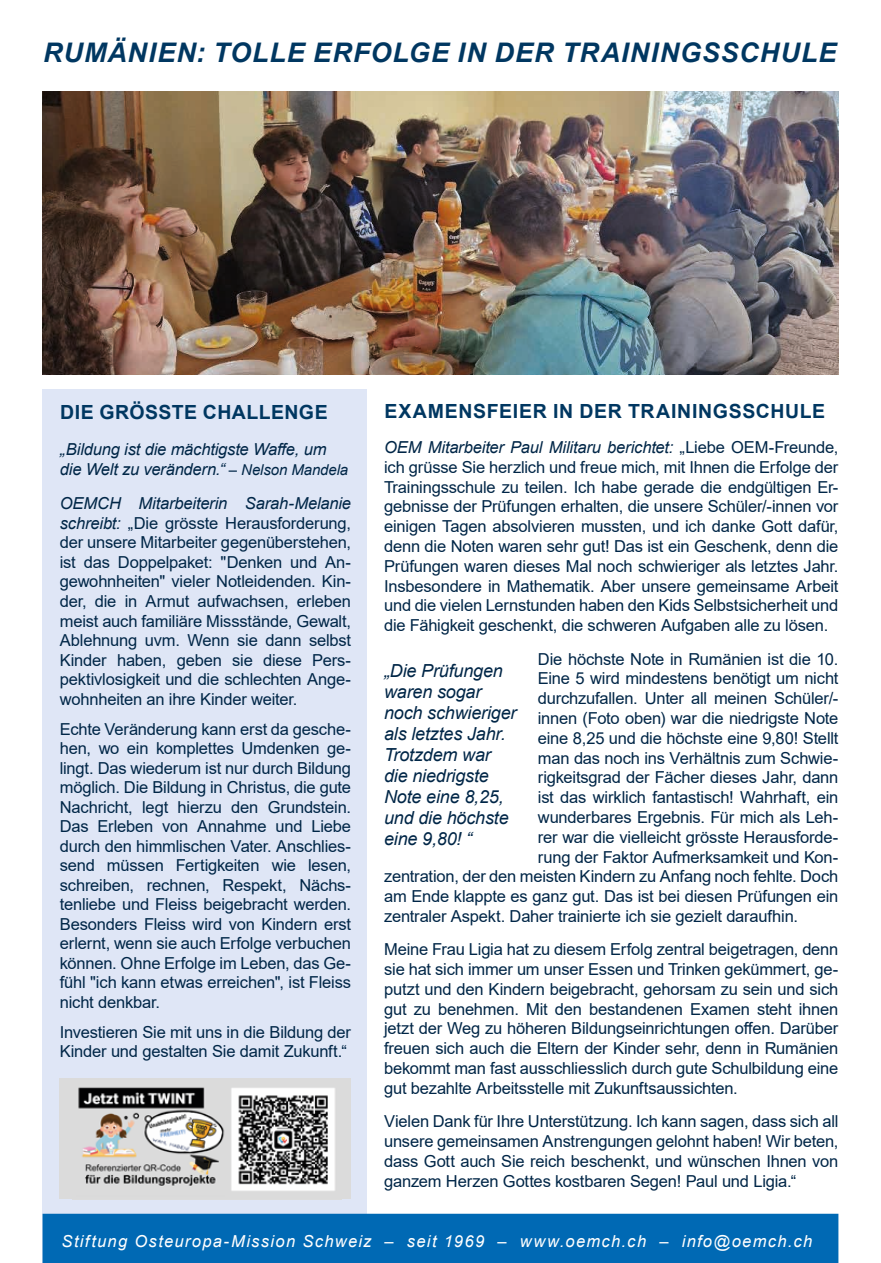
<style>
.page{position:relative;width:881px;height:1263px;background:#fff}
.page>*{position:absolute;margin:0;border:0;box-sizing:border-box;transform-origin:0 0}
.t1{font:italic 700 27px "Arial";letter-spacing:.04em;color:#003761}
.t2{font:700 19.5px "Arial";letter-spacing:.03em;color:#003761}
.t3{font:italic 18px/21px "Arial";letter-spacing:-.01em;color:#002647}
.t4{font:16.5px/19.5px "Arial";letter-spacing:-.01em;color:#002647;text-align:justify}
.t5{font:italic 16.5px "Arial";letter-spacing:.08em;color:#fff}
.t6{font:italic 16.5px/19.5px "Arial";letter-spacing:-.015em;color:#002647}
.s1{font-size:15px}
.s2{font-style:italic}
</style>
<div class="page">
<div style="left:43px;top:389px;width:324px;height:874px;background:#dfe6f6"></div>
<div style="left:43px;top:1214px;width:795px;height:49px;background:#0069b4"></div>
<img style="left:43px;top:91px;width:795px;height:284px">
<div style="left:60px;top:1078px;width:291px;height:121px;background:#dbdbdb"></div>
<img style="left:78px;top:1087px;width:257px;height:104px">
<h1 class="t1" style="left:43px;top:35px;width:794px">RUMÄNIEN: TOLLE ERFOLGE IN DER TRAININGSSCHULE</h1>
<p class="t2" style="left:60px;top:399px;width:269px">DIE GRÖSSTE CHALLENGE</p>
<p class="t6" style="left:60px;top:440px;width:290px">„Bildung ist die mächtigste Waffe, um die Welt zu verändern.“ <span class="s1">– Nelson Mandela</span></p>
<p class="t4" style="left:60px;top:494px;width:293px"><span class="s2">OEMCH Mitarbeiterin Sarah-Melanie schreibt:</span> „Die grösste Herausforderung, der unsere Mitarbeiter gegenüberstehen, ist das Doppelpaket: "Denken und An&shy;gewohnheiten" vieler Notleidenden. Kin&shy;der, die in Armut aufwachsen, erleben meist auch familiäre Missstände, Gewalt, Ablehnung uvm. Wenn sie dann selbst Kinder haben, geben sie diese Pers&shy;pektivlosigkeit und die schlechten Ange&shy;wohnheiten an ihre Kinder weiter.</p>
<p class="t4" style="left:60px;top:719px;width:293px">Echte Veränderung kann erst da gesche&shy;hen, wo ein komplettes Umdenken ge&shy;lingt. Das wiederum ist nur durch Bildung möglich. Die Bildung in Christus, die gute Nachricht, legt hierzu den Grundstein.<br>Das Erleben von Annahme und Liebe durch den himmlischen Vater. Anschlies&shy;send müssen Fertigkeiten wie lesen, schreiben, rechnen, Respekt, Nächs&shy;tenliebe und Fleiss beigebracht werden.<br>Besonders Fleiss wird von Kindern erst erlernt, wenn sie auch Erfolge verbuchen können. Ohne Erfolge im Leben, das Ge&shy;fühl "ich kann etwas erreichen", ist Fleiss nicht denkbar.</p>
<p class="t4" style="left:60px;top:1022px;width:293px">Investieren Sie mit uns in die Bildung der<br>Kinder und gestalten Sie damit Zukunft.“</p>
<p class="t2" style="left:384px;top:398px;width:442px">EXAMENSFEIER IN DER TRAININGSSCHULE</p>
<p class="t4" style="left:384px;top:437px;width:455px"><span class="s2">OEM Mitarbeiter Paul Militaru berichtet:</span> „Liebe OEM-Freunde, ich grüsse Sie herzlich und freue mich, mit Ihnen die Erfolge der Trainingsschule zu teilen. Ich habe gerade die endgültigen Er&shy;gebnisse der Prüfungen erhalten, die unsere Schüler/-innen vor einigen Tagen absolvieren mussten, und ich danke Gott dafür, denn die Noten waren sehr gut! Das ist ein Geschenk, denn die Prüfungen waren dieses Mal noch schwieriger als letztes Jahr.<br>Insbesondere in Mathematik. Aber unsere gemeinsame Arbeit und die vielen Lernstunden haben den Kids Selbstsicherheit und die Fähigkeit geschenkt, die schweren Aufgaben alle zu lösen.</p>
<p class="t4" style="left:537px;top:649px;width:302px">Die höchste Note in Rumänien ist die 10.</p>
<p class="t4" style="left:537px;top:669px;width:302px">Eine 5 wird mindestens benötigt um nicht</p>
<p class="t4" style="left:537px;top:688px;width:302px">durchzufallen. Unter all meinen Schüler/-</p>
<p class="t4" style="left:537px;top:708px;width:302px">innen (Foto oben) war die niedrigste Note</p>
<p class="t4" style="left:537px;top:728px;width:302px">eine 8,25 und die höchste eine 9,80! Stellt</p>
<p class="t4" style="left:537px;top:748px;width:302px">man das noch ins Verhältnis zum Schwie-</p>
<p class="t4" style="left:537px;top:768px;width:302px">rigkeitsgrad der Fächer dieses Jahr, dann</p>
<p class="t4" style="left:537px;top:787px;width:302px">ist das wirklich fantastisch! Wahrhaft, ein</p>
<p class="t4" style="left:537px;top:807px;width:302px">wunderbares Ergebnis. Für mich als Leh-</p>
<p class="t4" style="left:537px;top:827px;width:302px">rer war die vielleicht grösste Herausforde-</p>
<p class="t4" style="left:537px;top:847px;width:302px">rung der Faktor Aufmerksamkeit und Kon-</p>
<p class="t4" style="left:384px;top:867px;width:455px">zentration, der den meisten Kindern zu Anfang noch fehlte. Doch</p>
<p class="t4" style="left:384px;top:886px;width:455px">am Ende klappte es ganz gut. Das ist bei diesen Prüfungen ein</p>
<p class="t4" style="left:384px;top:906px;width:415px">zentraler Aspekt. Daher trainierte ich sie gezielt daraufhin.</p>
<p class="t4" style="left:384px;top:939px;width:455px">Meine Frau Ligia hat zu diesem Erfolg zentral beigetragen, denn sie hat sich immer um unser Essen und Trinken gekümmert, ge&shy;putzt und den Kindern beigebracht, gehorsam zu sein und sich gut zu benehmen. Mit den bestandenen Examen steht ihnen jetzt der Weg zu höheren Bildungseinrichtungen offen. Darüber freuen sich auch die Eltern der Kinder sehr, denn in Rumänien bekommt man fast ausschliesslich durch gute Schulbildung eine gut bezahlte Arbeitsstelle mit Zukunftsaussichten.</p>
<p class="t4" style="left:384px;top:1111px;width:455px">Vielen Dank für Ihre Unterstützung. Ich kann sagen, dass sich all unsere gemeinsamen Anstrengungen gelohnt haben! Wir beten, dass Gott auch Sie reich beschenkt, und wünschen Ihnen von ganzem Herzen Gottes kostbaren Segen! Paul und Ligia.“</p>
<p class="t3" style="left:384px;top:660px;width:134px">„Die Prüfungen waren sogar noch schwieriger als letztes Jahr.<br>Trotzdem war die niedrigste<br>Note eine 8,25, und die höchste eine 9,80! “</p>
<p class="t5" style="left:61px;top:1230px;width:752px">Stiftung Osteuropa-Mission Schweiz – seit 1969 – www.oemch.ch – info@oemch.ch</p>
</div>
